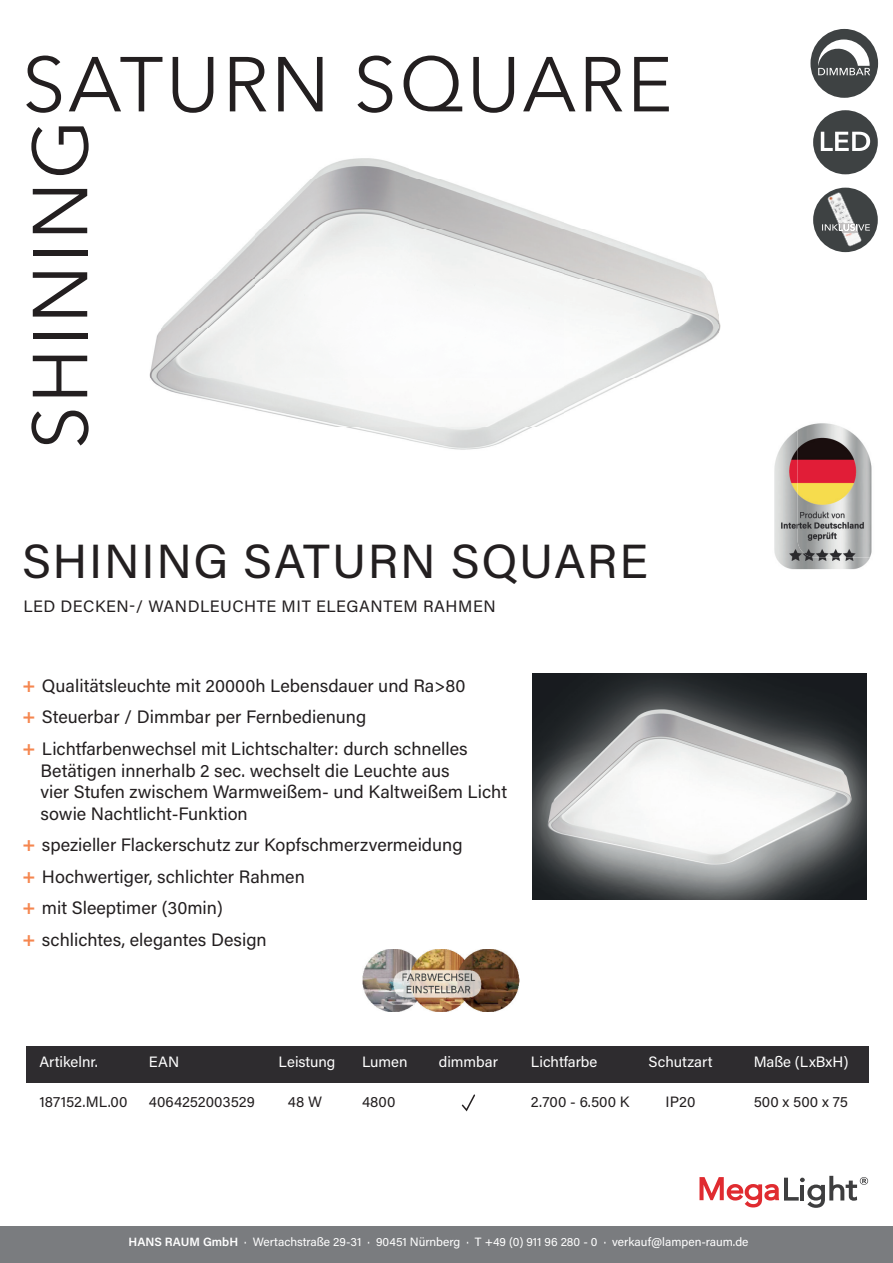
<style>
.page{position:relative;width:893px;height:1263px;background:#fff}
.page>*{position:absolute;margin:0;border:0;box-sizing:border-box;transform-origin:0 0}
.t1{font:76.95px "Avenir Next";letter-spacing:.03em;color:#231f20}
.t2{font:47.85px "Acumin Pro";letter-spacing:.035em;color:#231f20}
.t3{font:18px/31.5px "Acumin Pro";color:#231f20}
.t4{font:16.5px "Acumin Pro";letter-spacing:.03em;color:#231f20}
.t5{font:15px "Acumin Pro";color:#fff}
.t6{font:15px "Acumin Pro";letter-spacing:.005em;color:#231f20}
.t7{font:12px "Acumin Pro";color:#fff}
.s1{font-weight:600;font-size:19.35px;color:#f5864f}
.s2{font-weight:600}
</style>
<div class="page">
<div style="left:0;top:1226px;width:893px;height:37px;background:#7a7c7f"></div>
<svg style="left:699px;top:1176px;width:169px;height:32px"></svg>
<img style="left:149px;top:158px;width:572px;height:292px">
<div style="left:26px;top:1046px;width:842px;height:36px;background:#2e2c2f"></div>
<svg style="left:461px;top:1094px;width:14px;height:18px"></svg>
<img style="left:533px;top:673px;width:334px;height:226px">
<img style="left:362px;top:949px;width:157px;height:63px">
<div style="left:810px;top:29px;width:68px;height:69px;background:#3e4243;border-radius:50%"></div>
<svg style="left:818px;top:40px;width:52px;height:35px"></svg>
<div style="left:813px;top:110px;width:65px;height:64px;background:#3e4243;border-radius:50%"></div>
<svg style="left:821px;top:132px;width:49px;height:19px"></svg>
<div style="left:813px;top:188px;width:65px;height:64px;background:#3e4243;border-radius:50%"></div>
<svg style="left:822px;top:193px;width:48px;height:53px"></svg>
<img style="left:774px;top:431px;width:96px;height:139px">
<img style="left:797px;top:423px;width:75px;height:135px">
<h1 class="t1" style="left:22px;top:20px;width:652px">SATURN SQUARE</h1>
<h1 class="t1" style="left:-5px;top:449px;width:331px;rotate:-90deg">SHINING</h1>
<h2 class="t2" style="left:22px;top:528px;width:627px">SHINING SATURN SQUARE</h2>
<p class="t4" style="left:23px;top:595px;width:474px">LED DECKEN-/ WANDLEUCHTE MIT ELEGANTEM RAHMEN</p>
<p class="t3" style="left:22px;top:669px;width:447px"><span class="s1">+</span> Qualitätsleuchte mit 20000h Lebensdauer und Ra&gt;80 <span class="s1">+</span> Steuerbar / Dimmbar per Fernbedienung<br><span class="s1">+</span> Lichtfarbenwechsel mit Lichtschalter: durch schnelles</p>
<p class="t3" style="left:41px;top:759px;width:468px;line-height:21.6px">Betätigen innerhalb 2 sec. wechselt die Leuchte aus<br>vier Stufen zwischem Warmweißem- und Kaltweißem Licht sowie Nachtlicht-Funktion</p>
<p class="t3" style="left:22px;top:828px;width:442px"><span class="s1">+</span> spezieller Flackerschutz zur Kopfschmerzvermeidung <span class="s1">+</span> Hochwertiger, schlichter Rahmen<br><span class="s1">+</span> mit Sleeptimer (30min)<br><span class="s1">+</span> schlichtes, elegantes Design</p>
<p class="t5" style="left:39px;top:1051px;width:60px">Artikelnr.</p>
<p class="t6" style="left:39px;top:1091px;width:90px">187152.ML.00</p>
<p class="t5" style="left:149px;top:1051px;width:32px">EAN</p>
<p class="t6" style="left:149px;top:1091px;width:107px">4064252003529</p>
<p class="t5" style="left:279px;top:1051px;width:58px">Leistung</p>
<p class="t6" style="left:288px;top:1091px;width:36px">48 W</p>
<p class="t5" style="left:362px;top:1051px;width:47px">Lumen</p>
<p class="t6" style="left:362px;top:1091px;width:35px">4800</p>
<p class="t5" style="left:531px;top:1051px;width:68px">Lichtfarbe</p>
<p class="t6" style="left:531px;top:1091px;width:100px">2.700 - 6.500 K</p>
<p class="t5" style="left:439px;top:1051px;width:61px">dimmbar</p>
<p class="t5" style="left:649px;top:1051px;width:65px">Schutzart</p>
<p class="t6" style="left:666px;top:1091px;width:32px">IP20</p>
<p class="t5" style="left:754px;top:1051px;width:96px">Maße (LxBxH)</p>
<p class="t6" style="left:754px;top:1091px;width:96px">500 x 500 x 75</p>
<p class="t7" style="left:129px;top:1234px;width:621px"><span class="s2">HANS RAUM GmbH</span> · Wertachstraße 29-31 · 90451 Nürnberg · T +49 (0) 911 96 280 - 0 · verkauf@lampen-raum.de</p>
</div>
